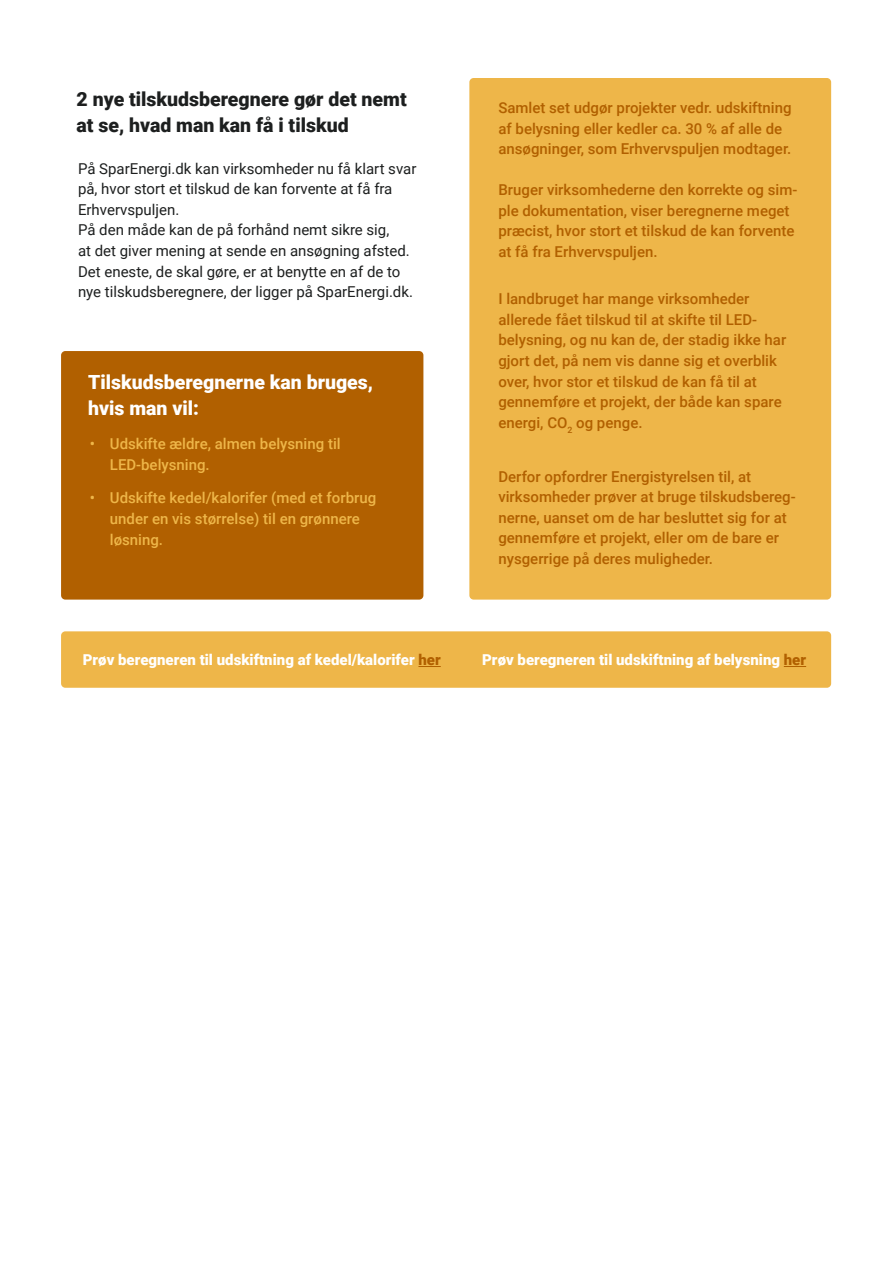
<style>
.page{position:relative;width:893px;height:1263px;background:#fff}
.page>*{position:absolute;margin:0;border:0;box-sizing:border-box;transform-origin:0 0}
.t1{font:900 19.5px/25.5px "Roboto";color:#1d1f1f}
.t2{font:900 19.5px/25.5px "Roboto";color:#fff}
.t3{font:500 15px/20.5px "Roboto";color:#b16000}
.t4{font:15px/20.5px "Roboto";color:#1d1f1f}
.t5{font:500 15px/21px "Roboto";color:#eeb649}
.t6{font:900 15px "Roboto";color:#fff}
.s1{color:#b16000}
</style>
<div class="page">
<div style="left:61px;top:351px;width:362px;height:249px;background:#b16000;border-radius:4px"></div>
<div style="left:61px;top:631px;width:770px;height:57px;background:#eeb649;border-radius:4px"></div>
<svg style="left:418px;top:666px;width:23px;height:1px"></svg>
<svg style="left:784px;top:666px;width:22px;height:1px"></svg>
<div style="left:469px;top:78px;width:362px;height:522px;background:#eeb649;border-radius:4px"></div>
<h1 class="t1" style="left:77px;top:86px;width:332px">2 nye tilskudsberegnere gør det nemt at se, hvad man kan få i tilskud</h1>
<p class="t4" style="left:78px;top:158px;width:340px">På SparEnergi.dk kan virksomheder nu få klart svar på, hvor stort et tilskud de kan forvente at få fra Erhvervspuljen.<br>På den måde kan de på forhånd nemt sikre sig,<br>at det giver mening at sende en ansøgning afsted.<br>Det eneste, de skal gøre, er at benytte en af de to nye tilskudsberegnere, der ligger på SparEnergi.dk.</p>
<h1 class="t2" style="left:88px;top:369px;width:287px">Tilskudsberegnerne kan bruges, hvis man vil:</h1>
<p class="t5" style="left:110px;top:433px;width:232px;text-indent:-20px">• Udskifte ældre, almen belysning til<br>LED-belysning.</p>
<p class="t5" style="left:110px;top:487px;width:268px;text-indent:-20px">• Udskifte kedel/kalorifer (med et forbrug under en vis størrelse) til en grønnere løsning.</p>
<p class="t3" style="left:498px;top:97px;width:295px">Samlet set udgør projekter vedr. udskiftning af belysning eller kedler ca. 30 % af alle de ansøgninger, som Erhvervspuljen modtager.</p>
<p class="t3" style="left:498px;top:179px;width:300px">Bruger virksomhederne den korrekte og sim&shy;ple dokumentation, viser beregnerne meget præcist, hvor stort et tilskud de kan forvente at få fra Erhvervspuljen.</p>
<p class="t3" style="left:498px;top:288px;width:289px">I landbruget har mange virksomheder allerede fået tilskud til at skifte til LED&shy;belysning, og nu kan de, der stadig ikke har gjort det, på nem vis danne sig et overblik over, hvor stor et tilskud de kan få til at gennemføre et projekt, der både kan spare energi, CO<sub>2</sub> og penge.</p>
<p class="t3" style="left:498px;top:465px;width:299px">Derfor opfordrer Energistyrelsen til, at virksomheder prøver at bruge tilskudsbereg&shy;nerne, uanset om de har besluttet sig for at gennemføre et projekt, eller om de bare er nysgerrige på deres muligheder.</p>
<p class="t6" style="left:83px;top:649px;width:359px">Prøv beregneren til udskiftning af kedel/kalorifer <span class="s1">her</span></p>
<p class="t6" style="left:482px;top:649px;width:325px">Prøv beregneren til udskiftning af belysning <span class="s1">her</span></p>
</div>
